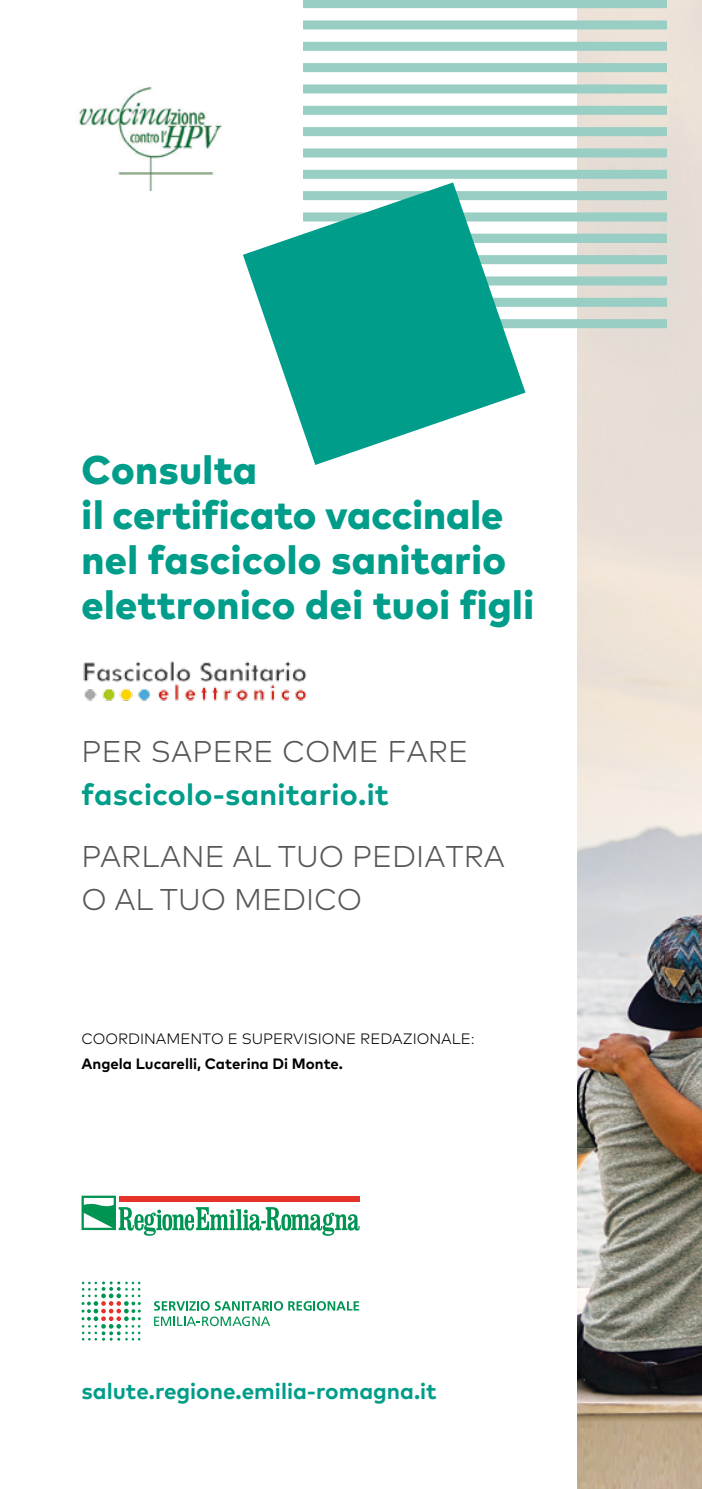
<style>
.page{position:relative;width:702px;height:1489px;background:#fff}
.page>*{position:absolute;margin:0;border:0;box-sizing:border-box;transform-origin:0 0}
.t1{font:800 40px/45px "Mark";letter-spacing:.01em;color:#009d8a}
.t2{font:300 30px/42.5px "Mark";color:#575756}
.t3{font:700 30px "Mark";letter-spacing:.01em;color:#009d8a}
.t4{font:700 22.5px "Mark";color:#009d8a}
.t5{font:300 15px "Mark";color:#000}
.t6{font:700 15px "Mark";color:#000}
</style>
<div class="page">
<img style="left:578px;top:0;width:124px;height:1488px">
<svg style="left:81px;top:1195px;width:278px;height:40px"></svg>
<svg style="left:154px;top:1301px;width:205px;height:9px"></svg>
<svg style="left:154px;top:1316px;width:116px;height:9px"></svg>
<svg style="left:81px;top:1281px;width:60px;height:59px"></svg>
<img style="left:79px;top:86px;width:143px;height:104px">
<img style="left:83px;top:661px;width:224px;height:40px">
<div style="left:304px;top:0;width:362px;height:8px;background:#99cec4"></div>
<div style="left:304px;top:20px;width:362px;height:9px;background:#99cec4"></div>
<div style="left:304px;top:42px;width:362px;height:9px;background:#99cec4"></div>
<div style="left:304px;top:63px;width:362px;height:9px;background:#99cec4"></div>
<div style="left:304px;top:170px;width:362px;height:9px;background:#99cec4"></div>
<div style="left:304px;top:191px;width:362px;height:9px;background:#99cec4"></div>
<div style="left:304px;top:212px;width:362px;height:9px;background:#99cec4"></div>
<div style="left:304px;top:84px;width:362px;height:9px;background:#99cec4"></div>
<div style="left:304px;top:106px;width:362px;height:9px;background:#99cec4"></div>
<div style="left:304px;top:127px;width:362px;height:9px;background:#99cec4"></div>
<div style="left:304px;top:148px;width:362px;height:9px;background:#99cec4"></div>
<div style="left:304px;top:319px;width:362px;height:9px;background:#99cec4"></div>
<div style="left:304px;top:234px;width:362px;height:9px;background:#99cec4"></div>
<div style="left:304px;top:255px;width:362px;height:9px;background:#99cec4"></div>
<div style="left:304px;top:276px;width:362px;height:9px;background:#99cec4"></div>
<div style="left:304px;top:298px;width:362px;height:9px;background:#99cec4"></div>
<svg style="left:243px;top:182px;width:283px;height:283px"></svg>
<p class="t1" style="left:81px;top:446px;width:454px">Consulta<br>il certificato vaccinale nel fascicolo sanitario elettronico dei tuoi figli</p>
<p class="t2" style="left:81px;top:730px;width:388px">PER SAPERE COME FARE</p>
<p class="t3" style="left:81px;top:774px;width:309px">fascicolo-sanitario.it</p>
<p class="t2" style="left:81px;top:835px;width:425px">PARLANE AL TUO PEDIATRA<br>O AL TUO MEDICO</p>
<p class="t5" style="left:81px;top:1029px;width:394px">COORDINAMENTO E SUPERVISIONE REDAZIONALE:</p>
<p class="t6" style="left:81px;top:1053px;width:263px">Angela Lucarelli, Caterina Di Monte.</p>
<p class="t4" style="left:81px;top:1375px;width:357px">salute.regione.emilia-romagna.it</p>
</div>
